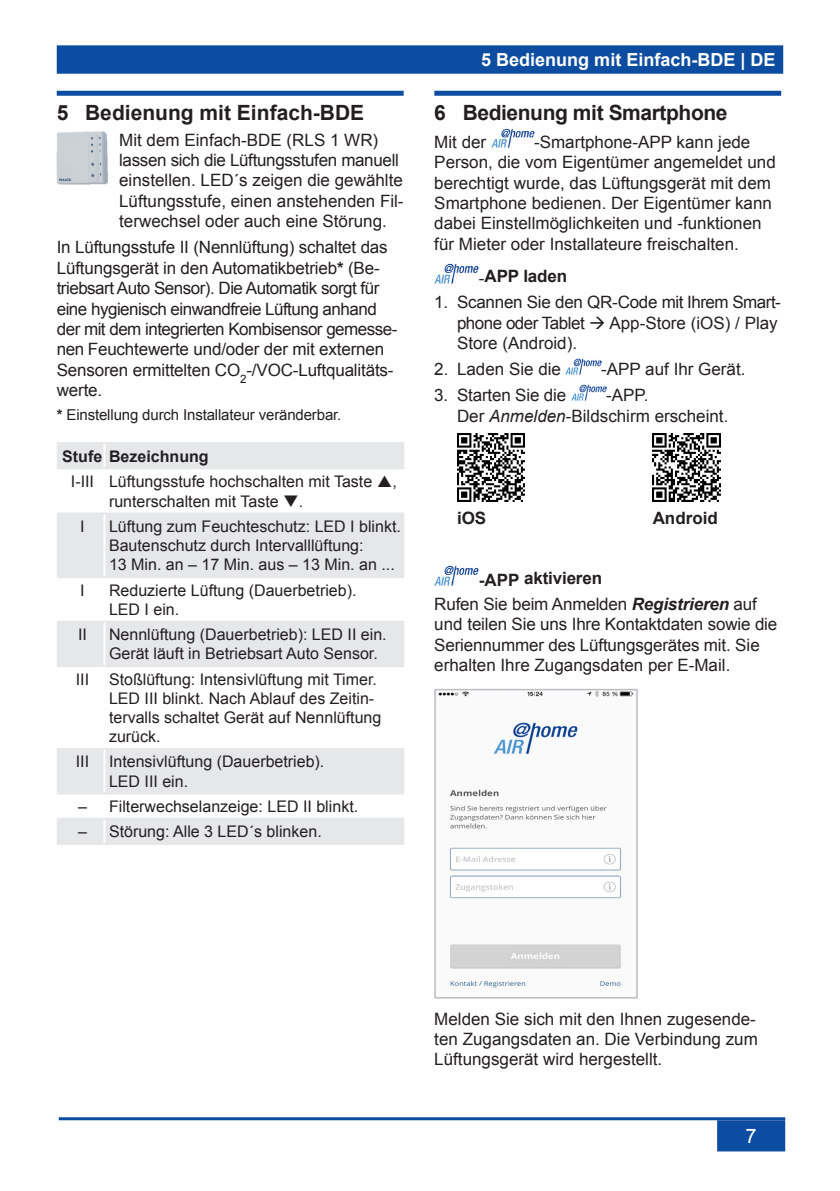
<style>
.page{position:relative;width:840px;height:1191px;background:#fff}
.page>*{position:absolute;margin:0;border:0;box-sizing:border-box;transform-origin:0 0}
.t1{font:700 21px "Arial";color:#231f20}
.t2{font:700 21px "Arial";letter-spacing:-.02em;color:#231f20}
.t3{font:20px "Arial";color:#fff}
.t4{font:700 18px "Arial";color:#fff}
.t5{font:17px/20.4px "Arial";color:#231f20}
.t6{font:700 17px "Arial";color:#231f20}
.t7{font:16px/19.2px "Arial";color:#231f20}
.t8{font:700 16px "Arial";color:#231f20}
.t9{font:15px "Arial";letter-spacing:-.01em;color:#231f20}
.s1{font-weight:700}
.s2{font-weight:400}
.s3{font-style:italic}
.s4{font-weight:700;font-style:italic}
</style>
<div class="page">
<div style="left:58px;top:46px;width:723px;height:27px;background:#0d4da1"></div>
<div style="left:57px;top:45px;width:725px;height:29px;border:2px solid #0d4da1"></div>
<hr style="left:59px;top:1117px;width:725px;height:3px;background:#0d4da1">
<div style="left:717px;top:1121px;width:66px;height:29px;background:#0d4da1"></div>
<div style="left:716px;top:1120px;width:68px;height:31px;border:2px solid #0d4da1"></div>
<div style="left:57px;top:91px;width:346px;height:5px;background:#0d4da1"></div>
<svg style="left:59px;top:444px;width:343px;height:399px;fill:#e6e7e9"></svg>
<svg style="left:59px;top:667px;width:343px;height:150px"></svg>
<hr style="left:103px;top:444px;width:2px;height:23px;background:#fff">
<hr style="left:103px;top:469px;width:2px;height:43px;background:#fff">
<hr style="left:103px;top:514px;width:2px;height:62px;background:#fff">
<hr style="left:103px;top:578px;width:2px;height:42px;background:#fff">
<hr style="left:103px;top:622px;width:2px;height:43px;background:#fff">
<hr style="left:103px;top:667px;width:2px;height:81px;background:#fff">
<hr style="left:103px;top:750px;width:2px;height:42px;background:#fff">
<hr style="left:103px;top:794px;width:2px;height:23px;background:#fff">
<hr style="left:103px;top:819px;width:2px;height:24px;background:#fff">
<hr style="left:57px;top:442px;width:47px;height:2px;background:#e6e7e9">
<hr style="left:57px;top:444px;width:2px;height:23px;background:#e6e7e9">
<hr style="left:104px;top:442px;width:300px;height:2px;background:#e6e7e9">
<hr style="left:402px;top:444px;width:2px;height:23px;background:#e6e7e9">
<hr style="left:57px;top:467px;width:47px;height:2px;background:#e6e7e9">
<hr style="left:104px;top:467px;width:300px;height:2px;background:#e6e7e9">
<hr style="left:57px;top:512px;width:47px;height:2px;background:#e6e7e9">
<hr style="left:104px;top:512px;width:300px;height:2px;background:#e6e7e9">
<hr style="left:57px;top:514px;width:2px;height:62px;background:#e6e7e9">
<hr style="left:402px;top:514px;width:2px;height:62px;background:#e6e7e9">
<hr style="left:57px;top:576px;width:47px;height:2px;background:#e6e7e9">
<hr style="left:104px;top:576px;width:300px;height:2px;background:#e6e7e9">
<hr style="left:57px;top:620px;width:47px;height:2px;background:#e6e7e9">
<hr style="left:104px;top:620px;width:300px;height:2px;background:#e6e7e9">
<hr style="left:57px;top:622px;width:2px;height:43px;background:#e6e7e9">
<hr style="left:402px;top:622px;width:2px;height:43px;background:#e6e7e9">
<hr style="left:57px;top:665px;width:47px;height:2px;background:#e6e7e9">
<hr style="left:104px;top:665px;width:300px;height:2px;background:#e6e7e9">
<hr style="left:57px;top:748px;width:47px;height:2px;background:#e6e7e9">
<hr style="left:57px;top:750px;width:2px;height:42px;background:#e6e7e9">
<hr style="left:104px;top:748px;width:300px;height:2px;background:#e6e7e9">
<hr style="left:402px;top:750px;width:2px;height:42px;background:#e6e7e9">
<hr style="left:57px;top:792px;width:47px;height:2px;background:#e6e7e9">
<hr style="left:104px;top:792px;width:300px;height:2px;background:#e6e7e9">
<hr style="left:57px;top:817px;width:47px;height:2px;background:#e6e7e9">
<hr style="left:57px;top:819px;width:2px;height:24px;background:#e6e7e9">
<hr style="left:104px;top:817px;width:300px;height:2px;background:#e6e7e9">
<hr style="left:402px;top:819px;width:2px;height:24px;background:#e6e7e9">
<hr style="left:57px;top:843px;width:47px;height:2px;background:#e6e7e9">
<hr style="left:104px;top:843px;width:300px;height:2px;background:#e6e7e9">
<div style="left:434px;top:91px;width:346px;height:5px;background:#0d4da1"></div>
<img style="left:491px;top:129px;width:42px;height:19px">
<img style="left:434px;top:264px;width:44px;height:19px">
<img style="left:565px;top:359px;width:35px;height:15px">
<img style="left:571px;top:385px;width:35px;height:15px">
<img style="left:457px;top:434px;width:67px;height:67px">
<img style="left:652px;top:434px;width:68px;height:67px">
<img style="left:434px;top:565px;width:44px;height:20px">
<img style="left:438px;top:692px;width:196px;height:296px">
<div style="left:434px;top:689px;width:203px;height:309px;border:2px solid #bcbdc0"></div>
<img style="left:57px;top:132px;width:51px;height:53px">
<svg style="left:377px;top:476px;width:14px;height:11px"></svg>
<p class="t1" style="left:57px;top:98px;width:309px">5 Bedienung mit Einfach-BDE</p>
<p class="t5" style="left:119px;top:130px;width:286px">Mit dem Einfach-BDE (RLS 1 WR) lassen sich die Lüftungsstufen manuell einstellen. LED´s zeigen die gewählte Lüftungsstufe, einen anstehenden Fil&shy;terwechsel oder auch eine Störung.</p>
<p class="t5" style="left:57px;top:237px;width:342px">In Lüftungsstufe II (Nennlüftung) schaltet das Lüftungsgerät in den Automatikbetrieb<span class="s1">*</span> (Be&shy;triebsart Auto Sensor). Die Automatik sorgt für eine hygienisch einwandfreie Lüftung anhand der mit dem integrierten Kombisensor gemesse&shy;nen Feuchtewerte und/oder der mit externen Sensoren ermittelten CO<sub>2</sub>-/VOC-Luftqualitäts&shy;werte.</p>
<p class="t9" style="left:57px;top:405px;width:286px"><span class="s1">*</span> Einstellung durch Installateur veränderbar.</p>
<p class="t8" style="left:62px;top:445px;width:148px">Stufe Bezeichnung</p>
<p class="t7" style="left:71px;top:472px;width:302px">I-III Lüftungsstufe hochschalten mit Taste</p>
<p class="t7" style="left:392px;top:472px;width:6px">,</p>
<p class="t7" style="left:109px;top:491px;width:196px">runterschalten mit Taste ❑.</p>
<p class="t7" style="left:80px;top:517px;width:6px">I</p>
<p class="t7" style="left:109px;top:517px;width:293px">Lüftung zum Feuchteschutz: LED I blinkt.<br>Bautenschutz durch Intervalllüftung:<br>13 Min. an – 17 Min. aus – 13 Min. an ...</p>
<p class="t7" style="left:80px;top:580px;width:6px">I</p>
<p class="t7" style="left:109px;top:580px;width:249px">Reduzierte Lüftung (Dauerbetrieb).<br>LED I ein.</p>
<p class="t7" style="left:78px;top:625px;width:10px">II</p>
<p class="t7" style="left:109px;top:625px;width:279px">Nennlüftung (Dauerbetrieb): LED II ein.<br>Gerät läuft in Betriebsart Auto Sensor.</p>
<p class="t7" style="left:109px;top:669px;width:274px;text-indent:-33px">III Stoßlüftung: Intensivlüftung mit Timer.<br>LED III blinkt. Nach Ablauf des Zeitin&shy;tervalls schaltet Gerät auf Nennlüftung zurück.</p>
<p class="t7" style="left:109px;top:752px;width:217px;text-indent:-33px">III Intensivlüftung (Dauerbetrieb).<br>LED III ein.</p>
<p class="t7" style="left:78px;top:797px;width:281px">– Filterwechselanzeige: LED II blinkt.</p>
<p class="t7" style="left:78px;top:822px;width:245px">– Störung: Alle 3 LED´s blinken.</p>
<p class="t4" style="left:481px;top:48px;width:296px">5 Bedienung mit Einfach-BDE | DE</p>
<p class="t2" style="left:434px;top:98px;width:294px">6 Bedienung mit Smartphone</p>
<p class="t5" style="left:434px;top:132px;width:53px">Mit der</p>
<p class="t5" style="left:434px;top:132px;width:343px;text-indent:100px">-Smartphone-APP kann jede Person, die vom Eigentümer angemeldet und berechtigt wurde, das Lüftungsgerät mit dem Smartphone bedienen. Der Eigentümer kann dabei Einstellmöglichkeiten und -funktionen für Mieter oder Installateure freischalten.</p>
<p class="t6" style="left:478px;top:265px;width:90px"><span class="s2">-</span>APP laden</p>
<p class="t5" style="left:457px;top:292px;width:325px;text-indent:-23px">1. Scannen Sie den QR-Code mit Ihrem Smart&shy;phone oder Tablet → App-Store (iOS) / Play<br>Store (Android).</p>
<p class="t5" style="left:434px;top:359px;width:128px">2. Laden Sie die</p>
<p class="t5" style="left:600px;top:359px;width:146px">-APP auf Ihr Gerät.</p>
<p class="t5" style="left:434px;top:385px;width:133px">3. Starten Sie die</p>
<p class="t5" style="left:457px;top:385px;width:273px;text-indent:149px">-APP.<br>Der <span class="s3">Anmelden</span>-Bildschirm erscheint.</p>
<p class="t6" style="left:457px;top:506px;width:31px">iOS</p>
<p class="t6" style="left:652px;top:506px;width:67px">Android</p>
<p class="t5" style="left:434px;top:565px;width:324px;line-height:26px;text-indent:45px"><span class="s1">-APP aktivieren<br></span>Rufen Sie beim Anmelden <span class="s4">Registrieren</span> auf</p>
<p class="t5" style="left:434px;top:614px;width:344px">und teilen Sie uns Ihre Kontaktdaten sowie die<br>Seriennummer des Lüftungsgerätes mit. Sie erhalten Ihre Zugangsdaten per E-Mail.</p>
<p class="t5" style="left:434px;top:1008px;width:325px;text-align:justify">Melden Sie sich mit den Ihnen zugesende&shy;ten Zugangsdaten an. Die Verbindung zum Lüftungsgerät wird hergestellt.</p>
<p class="t3" style="left:745px;top:1123px;width:13px">7</p>
</div>
